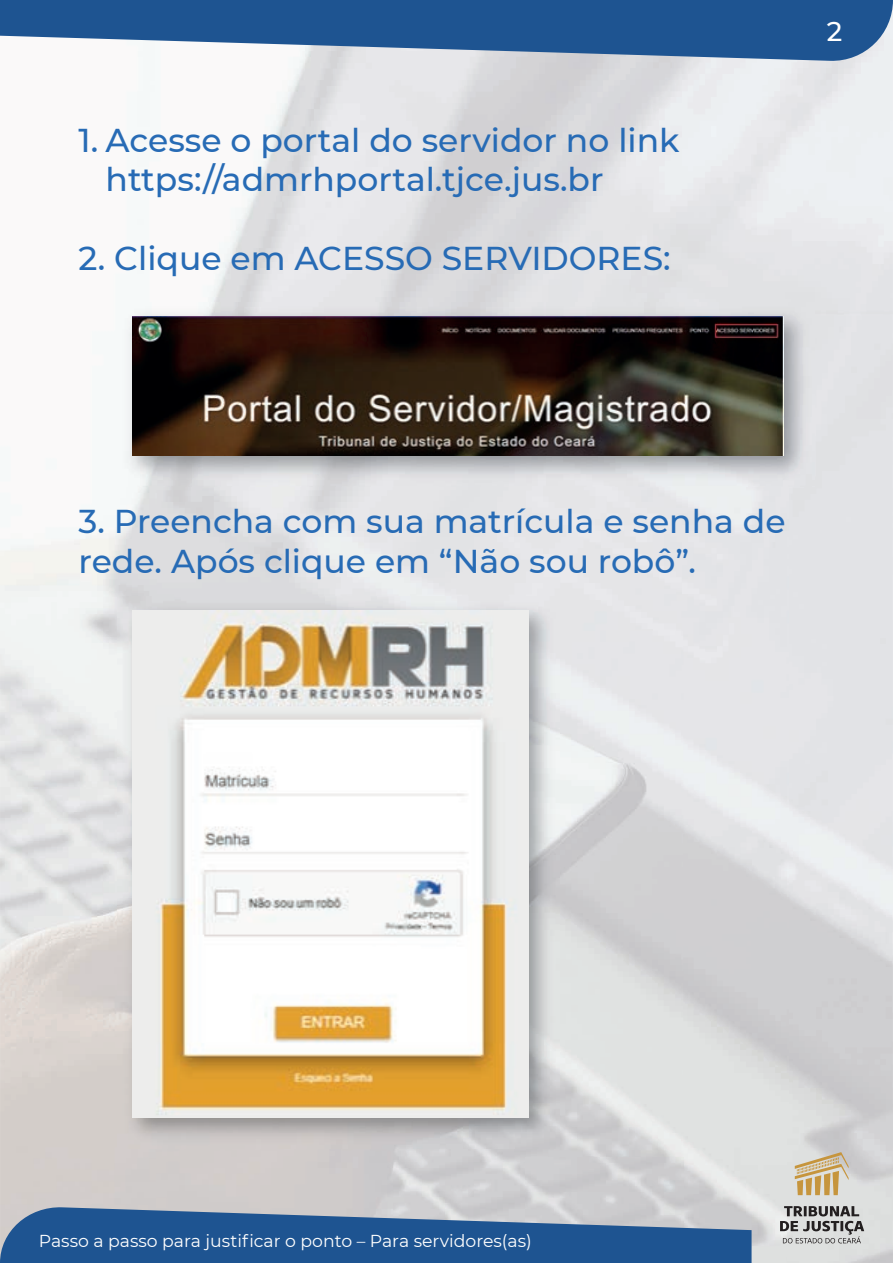
<style>
.page{position:relative;width:893px;height:1263px;background:#fff}
.page>*{position:absolute;margin:0;border:0;box-sizing:border-box;transform-origin:0 0}
.t1{font:500 33px/39.6px "Montserrat";color:#276bb5}
.t2{font:500 27px "Montserrat";color:#fff}
.t3{font:17.25px "Montserrat";color:#fff}
</style>
<div class="page">
<svg style="left:795px;top:1152px;width:54px;height:43px;background:#d2be9a"></svg>
<svg style="left:780px;top:1206px;width:84px;height:37px;background:#a2a2a2"></svg>
<svg style="left:0;top:0;width:893px;height:62px;background:#4c76a5"></svg>
<svg style="left:0;top:1206px;width:752px;height:57px;background:#456f9e"></svg>
<img style="left:132px;top:316px;width:651px;height:140px">
<img style="left:118px;top:596px;width:441px;height:552px">
<img style="left:132px;top:610px;width:396px;height:507px">
<p class="t1" style="left:106px;top:119px;width:575px;text-indent:-27px">1. Acesse o portal do servidor no link https://admrhportal.tjce.jus.br</p>
<p class="t1" style="left:79px;top:238px;width:593px">2. Clique em ACESSO SERVIDORES:</p>
<p class="t2" style="left:827px;top:13px;width:17px">2</p>
<p class="t1" style="left:79px;top:501px;width:708px">3. Preencha com sua matrícula e senha de rede. Após clique em “Não sou robô”.</p>
<p class="t3" style="left:39px;top:1229px;width:494px">Passo a passo para justificar o ponto – Para servidores(as)</p>
</div>
